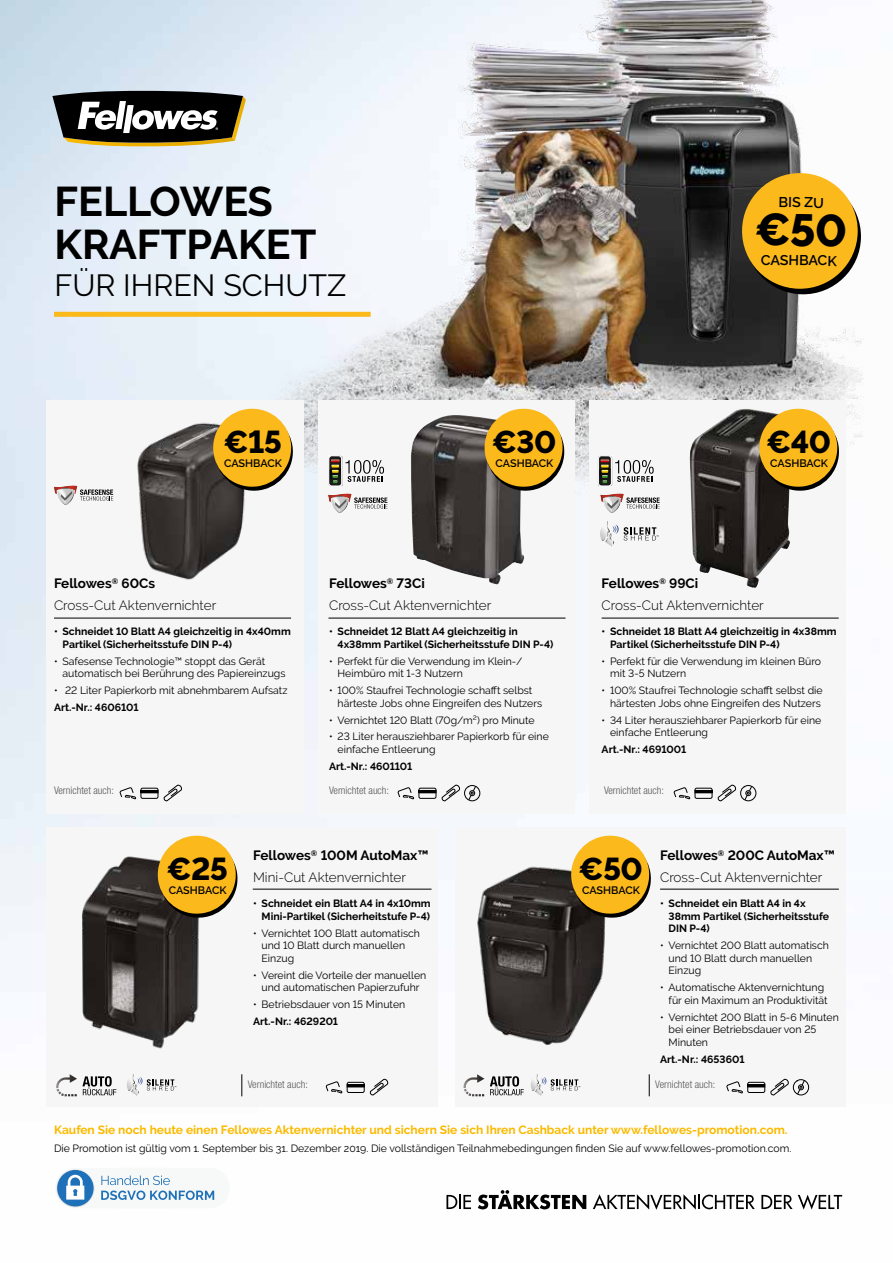
<style>
.page{position:relative;width:893px;height:1263px;background:#fff}
.page>*{position:absolute;margin:0;border:0;box-sizing:border-box;transform-origin:0 0}
.t1{font:700 41.4px/42.8px "Raleway";color:#000}
.t2{font:800 31.5px "Raleway";letter-spacing:-.02em;color:#000}
.t3{font:30.6px "Raleway";color:#000}
.t4{font:600 14.25px "Raleway";color:#000}
.t5{font:300 13.5px/21.6px "Raleway";color:#000}
.t6{font:700 12px "Raleway";color:#fbba00}
.t7{font:600 10.8px "Raleway";letter-spacing:-.01em;color:#000}
.t8{font:10.5px/12.6px "Raleway";color:#000}
.t9{font:700 10.5px/12.6px "Raleway";color:#000}
.t10{font:300 condensed 10.5px "Helvetica Neue LTW1 G";color:#575756}
.s1{font-weight:700}
</style>
<div class="page">
<img style="left:0;top:0;width:839px;height:1210px">
<img style="left:235px;top:0;width:629px;height:507px">
<div style="left:46px;top:400px;width:258px;height:413px;background:#f6f6f6"></div>
<div style="left:318px;top:400px;width:257px;height:413px;background:#f6f6f6"></div>
<div style="left:589px;top:400px;width:257px;height:413px;background:#f6f6f6"></div>
<div style="left:46px;top:827px;width:391px;height:280px;background:#f6f6f6"></div>
<img style="left:411px;top:415px;width:113px;height:169px">
<div style="left:455px;top:827px;width:391px;height:280px;background:#f6f6f6"></div>
<img style="left:690px;top:409px;width:100px;height:179px">
<img style="left:437px;top:847px;width:169px;height:211px">
<img style="left:82px;top:856px;width:117px;height:193px">
<svg style="left:54px;top:486px;width:59px;height:19px"></svg>
<svg style="left:328px;top:494px;width:60px;height:19px"></svg>
<svg style="left:600px;top:494px;width:60px;height:19px"></svg>
<svg style="left:329px;top:455px;width:55px;height:31px"></svg>
<svg style="left:598px;top:455px;width:56px;height:31px"></svg>
<svg style="left:600px;top:521px;width:59px;height:25px"></svg>
<svg style="left:127px;top:1074px;width:49px;height:21px"></svg>
<svg style="left:530px;top:1074px;width:50px;height:21px"></svg>
<svg style="left:56px;top:1074px;width:60px;height:22px"></svg>
<svg style="left:464px;top:1074px;width:20px;height:22px"></svg>
<svg style="left:490px;top:1076px;width:34px;height:19px"></svg>
<hr style="left:54px;top:618px;width:237px;height:1px;background:#000">
<hr style="left:328px;top:618px;width:237px;height:1px;background:#000">
<hr style="left:660px;top:889px;width:179px;height:1px;background:#000">
<hr style="left:253px;top:889px;width:178px;height:1px;background:#000">
<hr style="left:602px;top:618px;width:237px;height:1px;background:#000">
<img style="left:137px;top:422px;width:108px;height:158px">
<svg style="left:446px;top:1195px;width:25px;height:14px"></svg>
<svg style="left:478px;top:1190px;width:108px;height:19px"></svg>
<svg style="left:593px;top:1194px;width:162px;height:16px"></svg>
<svg style="left:761px;top:1194px;width:81px;height:15px"></svg>
<svg style="left:326px;top:1079px;width:63px;height:16px"></svg>
<svg style="left:726px;top:1079px;width:83px;height:16px"></svg>
<svg style="left:120px;top:785px;width:62px;height:16px"></svg>
<svg style="left:398px;top:785px;width:82px;height:16px"></svg>
<svg style="left:674px;top:785px;width:82px;height:16px"></svg>
<svg style="left:242px;top:1074px;width:1px;height:22px"></svg>
<svg style="left:649px;top:1074px;width:1px;height:22px"></svg>
<svg style="left:757px;top:408px;width:82px;height:85px;background:#d3a63a"></svg>
<svg style="left:482px;top:408px;width:83px;height:85px"></svg>
<svg style="left:211px;top:408px;width:82px;height:85px"></svg>
<svg style="left:155px;top:835px;width:83px;height:85px"></svg>
<svg style="left:568px;top:835px;width:83px;height:85px"></svg>
<svg style="left:52px;top:91px;width:194px;height:55px"></svg>
<div style="left:55px;top:1168px;width:131px;height:40px;background:#f7f8f8;border-radius:20px"></div>
<div style="left:99px;top:1168px;width:131px;height:40px;background:#f7f8f8;border-radius:20px"></div>
<svg style="left:56px;top:1169px;width:38px;height:38px"></svg>
<svg style="left:101px;top:1175px;width:113px;height:25px"></svg>
<div style="left:57px;top:1170px;width:37px;height:36px;background:#1e71b8;border-radius:50%"></div>
<svg style="left:66px;top:1175px;width:18px;height:24px"></svg>
<div style="left:54px;top:312px;width:317px;height:5px;background:#fbb91c"></div>
<svg style="left:741px;top:173px;width:120px;height:122px;background:#d3a433"></svg>
<h1 class="t1" style="left:54px;top:181px;width:263px">FELLOWES<br>KRAFTPAKET</h1>
<h3 class="t3" style="left:54px;top:267px;width:293px">FÜR IHREN SCHUTZ</h3>
<h3 class="t4" style="left:779px;top:194px;width:47px;rotate:1deg">BIS ZU</h3>
<h3 class="t4" style="left:761px;top:251px;width:77px;rotate:1deg">CASHBACK</h3>
<h2 class="t2" style="left:223px;top:424px;width:60px">€15</h2>
<h2 class="t2" style="left:492px;top:424px;width:66px">€30</h2>
<h2 class="t2" style="left:766px;top:424px;width:66px">€40</h2>
<p class="t7" style="left:224px;top:457px;width:59px">CASHBACK</p>
<p class="t7" style="left:496px;top:457px;width:59px">CASHBACK</p>
<p class="t7" style="left:770px;top:457px;width:59px">CASHBACK</p>
<p class="t5" style="left:54px;top:573px;width:164px"><span class="s1">Fellowes</span><sup>®</sup> <span class="s1">60Cs<br></span>Cross-Cut Aktenvernichter</p>
<p class="t9" style="left:63px;top:625px;width:230px;text-indent:-9px">• Schneidet 10 Blatt A4 gleichzeitig in 4x40mm<br>Partikel (Sicherheitsstufe DIN P-4)</p>
<p class="t8" style="left:63px;top:655px;width:225px;text-indent:-9px">• Safesense Technologie™ stoppt das Gerät automatisch bei Berührung des Papiereinzugs</p>
<p class="t8" style="left:54px;top:684px;width:235px">• 22 Liter Papierkorb mit abnehmbarem Aufsatz</p>
<p class="t9" style="left:54px;top:701px;width:86px">Art.-Nr.: 4606101</p>
<p class="t5" style="left:329px;top:573px;width:164px"><span class="s1">Fellowes</span><sup>®</sup> <span class="s1">73Ci<br></span>Cross-Cut Aktenvernichter</p>
<p class="t9" style="left:338px;top:625px;width:217px;text-indent:-9px">• Schneidet 12 Blatt A4 gleichzeitig in<br>4x38mm Partikel (Sicherheitsstufe DIN P-4)</p>
<p class="t8" style="left:338px;top:655px;width:187px;text-indent:-9px">• Perfekt für die Verwendung im Klein-/<br>Heimbüro mit 1-3 Nutzern</p>
<p class="t8" style="left:338px;top:684px;width:206px;text-indent:-9px">• 100% Staufrei Technologie schafft selbst härteste Jobs ohne Eingreifen des Nutzers</p>
<p class="t8" style="left:329px;top:713px;width:207px">• Vernichtet 120 Blatt (70g/m²) pro Minute</p>
<p class="t8" style="left:338px;top:730px;width:213px;text-indent:-9px">• 23 Liter herausziehbarer Papierkorb für eine einfache Entleerung</p>
<p class="t9" style="left:329px;top:760px;width:85px">Art.-Nr.: 4601101</p>
<p class="t5" style="left:602px;top:573px;width:164px"><span class="s1">Fellowes</span><sup>®</sup> <span class="s1">99Ci<br></span>Cross-Cut Aktenvernichter</p>
<p class="t9" style="left:610px;top:625px;width:228px;text-indent:-9px">• Schneidet 18 Blatt A4 gleichzeitig in 4x38mm<br>Partikel (Sicherheitsstufe DIN P-4)</p>
<p class="t8" style="left:610px;top:655px;width:212px;text-indent:-9px">• Perfekt für die Verwendung im kleinen Büro mit 3-5 Nutzern</p>
<p class="t8" style="left:602px;top:684px;width:223px;text-align:right">• 100% Staufrei Technologie schafft selbst die härtesten Jobs ohne Eingreifen des Nutzers</p>
<p class="t8" style="left:610px;top:713px;width:213px;text-indent:-9px">• 34 Liter herausziehbarer Papierkorb für eine einfache Entleerung</p>
<p class="t9" style="left:602px;top:743px;width:86px">Art.-Nr.: 4691001</p>
<p class="t10" style="left:54px;top:784px;width:62px">Vernichtet auch:</p>
<p class="t10" style="left:329px;top:784px;width:62px">Vernichtet auch:</p>
<p class="t10" style="left:604px;top:784px;width:62px">Vernichtet auch:</p>
<h2 class="t2" style="left:166px;top:851px;width:63px">€25</h2>
<p class="t7" style="left:169px;top:883px;width:59px">CASHBACK</p>
<p class="t5" style="left:253px;top:844px;width:177px"><span class="s1">Fellowes</span><sup>®</sup> <span class="s1">100M AutoMax™<br></span>Mini-Cut Aktenvernichter</p>
<p class="t9" style="left:253px;top:897px;width:179px;text-align:right">• Schneidet ein Blatt A4 in 4x10mm<br>Mini-Partikel (Sicherheitstufe P-4)</p>
<p class="t8" style="left:262px;top:926px;width:160px;text-indent:-9px">• Vernichtet 100 Blatt automatisch und 10 Blatt durch manuellen<br>Einzug</p>
<p class="t8" style="left:253px;top:969px;width:175px;text-align:center">• Vereint die Vorteile der manuellen und automatischen Papierzufuhr</p>
<p class="t8" style="left:253px;top:998px;width:154px">• Betriebsdauer von 15 Minuten</p>
<p class="t9" style="left:253px;top:1015px;width:87px">Art.-Nr.: 4629201</p>
<h2 class="t2" style="left:578px;top:851px;width:66px">€50</h2>
<p class="t7" style="left:582px;top:883px;width:59px">CASHBACK</p>
<p class="t5" style="left:660px;top:844px;width:176px"><span class="s1">Fellowes</span><sup>®</sup> <span class="s1">200C AutoMax™<br></span>Cross-Cut Aktenvernichter</p>
<p class="t9" style="left:669px;top:897px;width:162px;text-indent:-9px">• Schneidet ein Blatt A4 in 4x<br>38mm Partikel (Sicherheitsstufe<br>DIN P-4)</p>
<p class="t8" style="left:669px;top:939px;width:162px;text-indent:-9px">• Vernichtet 200 Blatt automatisch und 10 Blatt durch manuellen<br>Einzug</p>
<p class="t8" style="left:669px;top:981px;width:161px;text-indent:-9px">• Automatische Aktenvernichtung für ein Maximum an Produktivität</p>
<p class="t8" style="left:669px;top:1011px;width:172px;text-indent:-9px">• Vernichtet 200 Blatt in 5-6 Minuten bei einer Betriebsdauer von 25<br>Minuten</p>
<p class="t9" style="left:660px;top:1053px;width:86px">Art.-Nr.: 4653601</p>
<p class="t10" style="left:248px;top:1078px;width:62px">Vernichtet auch:</p>
<p class="t10" style="left:655px;top:1078px;width:62px">Vernichtet auch:</p>
<p class="t6" style="left:54px;top:1123px;width:735px">Kaufen Sie noch heute einen Fellowes Aktenvernichter und sichern Sie sich Ihren Cashback unter www.fellowes-promotion.com.</p>
<p class="t8" style="left:54px;top:1142px;width:739px">Die Promotion ist gültig vom 1. September bis 31. Dezember 2019. Die vollständigen Teilnahmebedingungen finden Sie auf www.fellowes-promotion.com.</p>
</div>
